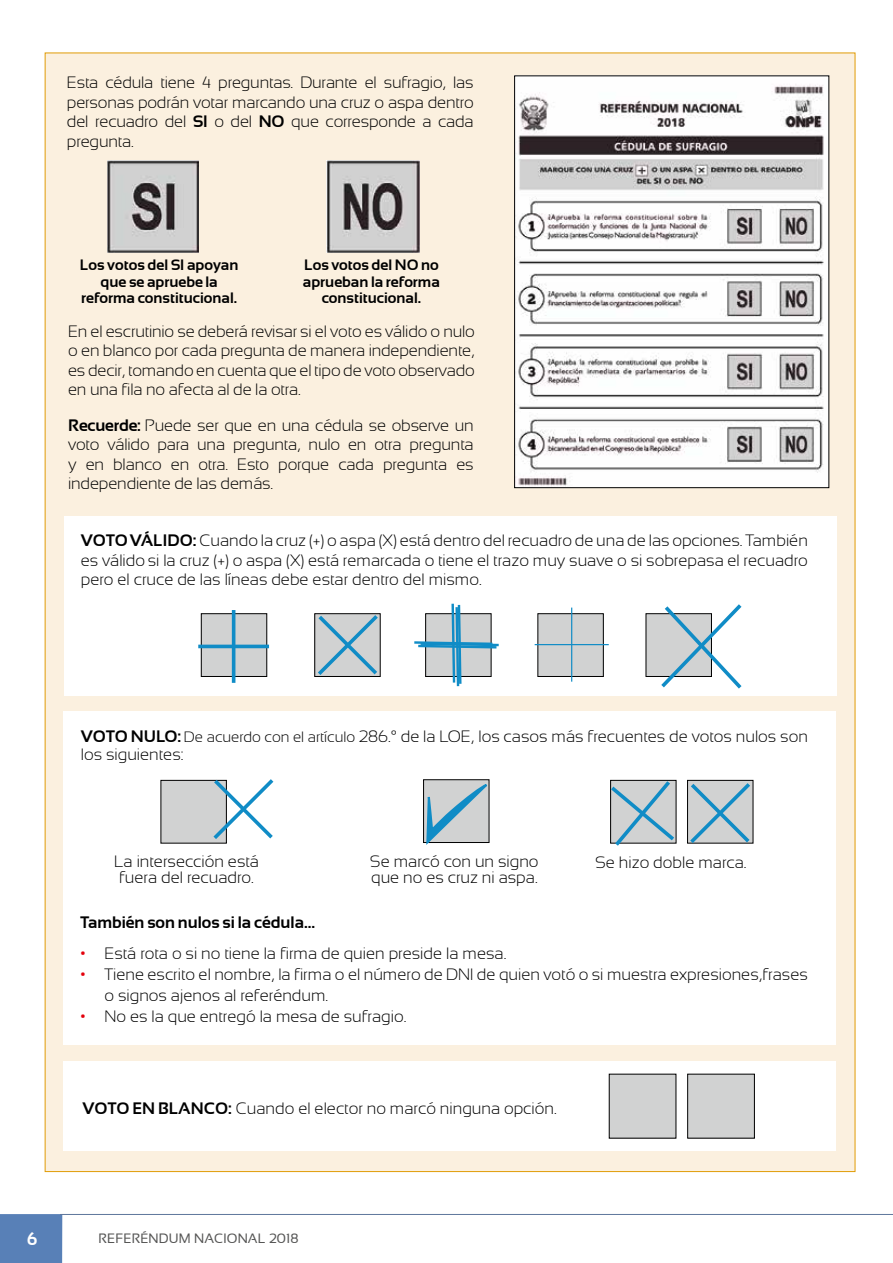
<style>
.page{position:relative;width:893px;height:1263px;background:#fff}
.page>*{position:absolute;margin:0;border:0;box-sizing:border-box;transform-origin:0 0}
.t1{font:700 18px "Sansation";color:#fff}
.t2{font:300 16.5px/19.5px "Sansation";color:#000;text-align:justify}
.t3{font:700 16.5px "Sansation";color:#000}
.t4{font:700 15px/16.5px "Sansation";color:#000;text-align:center}
.t5{font:13.5px "Sansation";letter-spacing:.01em;color:#565655}
.s1{font-weight:700}
.s2{font-size:15px}
.s3{color:#e3000b}
</style>
<div class="page">
<div style="left:0;top:1214px;width:62px;height:49px;background:#5880b7"></div>
<hr style="left:60px;top:1214px;width:833px;height:1px;background:#5e779c">
<div style="left:45px;top:53px;width:810px;height:1119px;background:#fbf0df"></div>
<div style="left:64px;top:516px;width:773px;height:180px;background:#fff"></div>
<div style="left:63px;top:711px;width:773px;height:334px;background:#fff"></div>
<div style="left:63px;top:1062px;width:773px;height:89px;background:#fff"></div>
<img style="left:516px;top:78px;width:311px;height:408px">
<div style="left:514px;top:76px;width:315px;height:412px;border:1px solid #000"></div>
<img style="left:108px;top:160px;width:90px;height:92px">
<img style="left:327px;top:160px;width:92px;height:92px">
<div style="left:201px;top:614px;width:66px;height:62px;background:#d1d2d2"></div>
<div style="left:201px;top:613px;width:66px;height:64px;border:1px solid #000"></div>
<div style="left:161px;top:780px;width:65px;height:63px;background:#d1d2d2"></div>
<div style="left:423px;top:779px;width:66px;height:64px;border:1px solid #000"></div>
<div style="left:688px;top:1074px;width:66px;height:64px;background:#d1d2d2"></div>
<div style="left:687px;top:1074px;width:68px;height:64px;border:1px solid #000"></div>
<div style="left:609px;top:1074px;width:67px;height:64px;background:#d1d2d2"></div>
<div style="left:538px;top:614px;width:65px;height:62px;background:#d1d2d2"></div>
<div style="left:537px;top:613px;width:67px;height:64px;border:1px solid #000"></div>
<div style="left:646px;top:614px;width:65px;height:62px;background:#d1d2d2"></div>
<svg style="left:314px;top:613px;width:67px;height:64px;background:#abbcc3"></svg>
<svg style="left:210px;top:779px;width:64px;height:64px"></svg>
<svg style="left:610px;top:779px;width:67px;height:67px;background:#afbfc6"></svg>
<svg style="left:687px;top:779px;width:67px;height:65px;background:#acbdc5"></svg>
<svg style="left:657px;top:604px;width:85px;height:85px"></svg>
<hr style="left:198px;top:645px;width:71px;height:3px;background:#108cc6">
<hr style="left:232px;top:610px;width:3px;height:73px;background:#108cc6">
<svg style="left:414px;top:603px;width:85px;height:84px"></svg>
<hr style="left:571px;top:608px;width:1px;height:74px;background:#108cc6">
<hr style="left:535px;top:644px;width:74px;height:1px;background:#108cc6">
<svg style="left:425px;top:780px;width:65px;height:65px;background:#acc1ca"></svg>
<p class="t2" style="left:67px;top:73px;width:408px">Esta cédula tiene 4 preguntas. Durante el sufragio, las personas podrán votar marcando una cruz o aspa dentro del recuadro del <span class="s1">SI</span> o del <span class="s1">NO</span> que corresponde a cada pregunta.</p>
<p class="t4" style="left:80px;top:257px;width:160px">Los votos del SI apoyan que se apruebe la reforma constitucional.</p>
<p class="t4" style="left:303px;top:257px;width:138px">Los votos del NO no aprueban la reforma constitucional.</p>
<p class="t2" style="left:68px;top:321px;width:408px">En el escrutinio se deberá revisar si el voto es válido o nulo o en blanco por cada pregunta de manera independiente, es decir, tomando en cuenta que el tipo de voto observado en una fila no afecta al de la otra.</p>
<p class="t2" style="left:68px;top:415px;width:407px"><span class="s1">Recuerde:</span> Puede ser que en una cédula se observe un voto válido para una pregunta, nulo en otra pregunta y en blanco en otra. Esto porque cada pregunta es independiente de las demás.</p>
<p class="t2" style="left:81px;top:531px;width:729px"><span class="s1">VOTO VÁLIDO:</span> Cuando la cruz (+) o aspa (X) está dentro del recuadro de una de las opciones. También es válido si la cruz (+) o aspa (X) está remarcada o tiene el trazo muy suave o si sobrepasa el recuadro pero el cruce de las líneas debe estar dentro del mismo.</p>
<p class="t2" style="left:81px;top:727px;width:729px;line-height:18px"><span class="s1">VOTO NULO:</span> <span class="s2">De acuerdo con el artículo</span> 286.° de la LOE, los casos más frecuentes de votos nulos son los siguientes:</p>
<p class="t2" style="left:114px;top:853px;width:146px;line-height:16.5px;text-align:center">La intersección está fuera del recuadro.</p>
<p class="t2" style="left:370px;top:851px;width:170px">Se marcó con un signo</p>
<p class="t2" style="left:595px;top:852px;width:153px">Se hizo doble marca.</p>
<p class="t2" style="left:371px;top:868px;width:168px">que no es cruz ni aspa.</p>
<p class="t3" style="left:80px;top:913px;width:236px">También son nulos si la cédula...</p>
<p class="t2" style="left:80px;top:944px;width:427px"><span class="s3">•</span> Está rota o si no tiene la firma de quien preside la mesa.</p>
<p class="t2" style="left:104px;top:964px;width:705px;line-height:21px;text-indent:-24px"><span class="s3">•</span> Tiene escrito el nombre, la firma o el número de DNI de quien votó o si muestra expresiones,frases o signos ajenos al referéndum.</p>
<p class="t2" style="left:80px;top:1007px;width:327px"><span class="s3">•</span> No es la que entregó la mesa de sufragio.</p>
<p class="t2" style="left:82px;top:1099px;width:476px"><span class="s1">VOTO EN BLANCO:</span> Cuando el elector no marcó ninguna opción.</p>
<p class="t1" style="left:27px;top:1228px;width:12px">6</p>
<p class="t5" style="left:99px;top:1231px;width:202px">REFERÉNDUM NACIONAL 2018</p>
</div>
